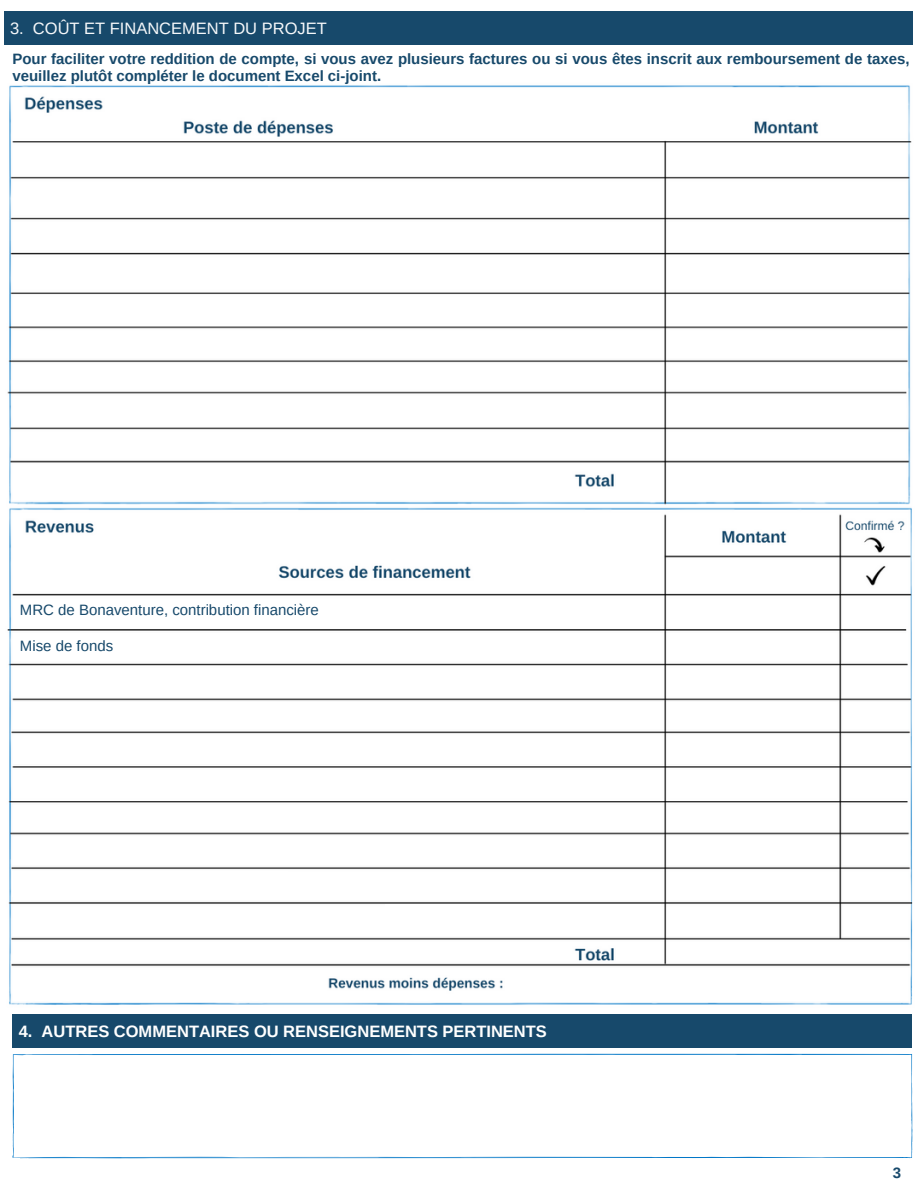
<style>
.page{position:relative;width:918px;height:1188px;background:#fff}
.page>*{position:absolute;margin:0;border:0;box-sizing:border-box;transform-origin:0 0}
.t1{font:700 16.5px "Arimo";color:#fff}
.t2{font:16.5px "Arimo";color:#f6f8fa}
.t3{font:700 15px/16.8px "Arimo";color:#17496b}
.t4{font:15px "Arimo";color:#17496b}
</style>
<div class="page">
<div style="left:4px;top:11px;width:909px;height:34px;background:#17496b"></div>
<svg style="left:13px;top:1054px;width:899px;height:104px"></svg>
<div style="left:13px;top:1014px;width:899px;height:34px;background:#17496b"></div>
<img style="left:7px;top:85px;width:906px;height:920px">
<div style="left:13px;top:871px;width:275px;height:26px;background:#fff"></div>
<div style="left:385px;top:904px;width:276px;height:26px;background:#fff"></div>
<p class="t2" style="left:10px;top:19px;width:318px">3. COÛT ET FINANCEMENT DU PROJET</p>
<p class="t3" style="left:12px;top:51px;width:899px">Pour faciliter votre reddition de compte, si vous avez plusieurs factures ou si vous êtes inscrit aux remboursement de taxes, veuillez plutôt compléter le document Excel ci-joint.</p>
<p class="t4" style="left:20px;top:601px;width:301px">MRC de Bonaventure, contribution financière</p>
<p class="t4" style="left:20px;top:638px;width:95px">Mise de fonds</p>
<p class="t1" style="left:19px;top:1022px;width:530px">4. AUTRES COMMENTAIRES OU RENSEIGNEMENTS PERTINENTS</p>
<p class="t3" style="left:893px;top:1165px;width:10px">3</p>
</div>
